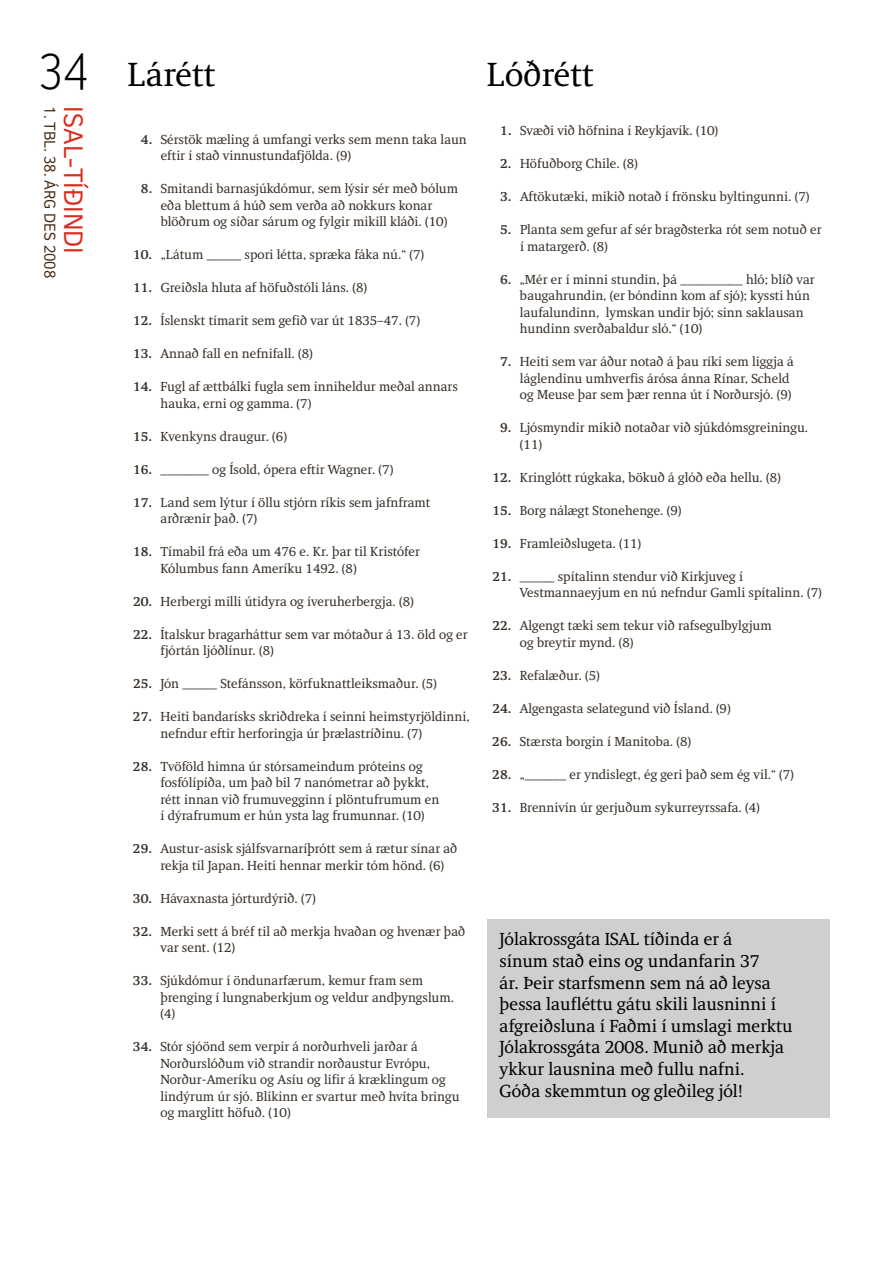
<style>
.page{position:relative;width:893px;height:1263px;background:#fff}
.page>*{position:absolute;margin:0;border:0;box-sizing:border-box;transform-origin:0 0}
.t1{font:34.5px "RT Albanese";color:#000}
.t2{font:25.5px "RT Vickerman";color:#da2d22}
.t3{font:18px/21.6px "RT Albanese";color:#000}
.t4{font:15px "RT Vickerman";color:#442810}
.t5{font:13.5px/16.5px "RT Albanese";color:#372f27}
.s1{font-family:"RT Vickerman";font-weight:300;font-size:48px}
.s2{font-weight:700}
</style>
<div class="page">
<div style="left:487px;top:919px;width:342px;height:198px;background:#d0cfcf"></div>
<h1 class="t1" style="left:39px;top:55px;width:178px"><span class="s1">34</span> Lárétt</h1>
<p class="t4" style="left:59px;top:106px;width:174px;rotate:90deg">1. TBL. 38. ÁRG DES 2008</p>
<h2 class="t2" style="left:89px;top:106px;width:149px;rotate:90deg">ISAL-TÍÐINDI</h2>
<p class="t5" style="left:161px;top:131px;width:308px;text-indent:-20px"><span class="s2">4.</span> Sérstök mæling á umfangi verks sem menn taka laun eftir í stað vinnustundafjölda. (9)</p>
<p class="t5" style="left:161px;top:180px;width:299px;text-indent:-20px"><span class="s2">8.</span> Smitandi barnasjúkdómur, sem lýsir sér með bólum eða blettum á húð sem verða að nokkurs konar blöðrum og síðar sárum og fylgir mikill kláði. (10)</p>
<p class="t5" style="left:133px;top:246px;width:292px"><span class="s2">10.</span> „Látum _____ spori létta, spræka fáka nú.“ (7)</p>
<p class="t5" style="left:133px;top:279px;width:236px"><span class="s2">11.</span> Greiðsla hluta af höfuðstóli láns. (8)</p>
<p class="t5" style="left:133px;top:312px;width:288px"><span class="s2">12.</span> Íslenskt tímarit sem gefið var út 1835–47. (7)</p>
<p class="t5" style="left:133px;top:345px;width:181px"><span class="s2">13.</span> Annað fall en nefnifall. (8)</p>
<p class="t5" style="left:161px;top:378px;width:299px;text-indent:-28px"><span class="s2">14.</span> Fugl af ættbálki fugla sem inniheldur meðal annars hauka, erni og gamma. (7)</p>
<p class="t5" style="left:133px;top:428px;width:155px"><span class="s2">15.</span> Kvenkyns draugur. (6)</p>
<p class="t5" style="left:133px;top:461px;width:262px"><span class="s2">16.</span> _______ og Ísold, ópera eftir Wagner. (7)</p>
<p class="t5" style="left:161px;top:494px;width:271px;text-indent:-28px"><span class="s2">17.</span> Land sem lýtur í öllu stjórn ríkis sem jafnframt arðrænir það. (7)</p>
<p class="t5" style="left:161px;top:543px;width:261px;text-indent:-28px"><span class="s2">18.</span> Tímabil frá eða um 476 e. Kr. þar til Kristófer<br>Kólumbus fann Ameríku 1492. (8)</p>
<p class="t5" style="left:133px;top:593px;width:282px"><span class="s2">20.</span> Herbergi milli útidyra og íveruherbergja. (8)</p>
<p class="t5" style="left:161px;top:626px;width:309px;text-indent:-28px"><span class="s2">22.</span> Ítalskur bragarháttur sem var mótaður á 13. öld og er fjórtán ljóðlínur. (8)</p>
<p class="t5" style="left:133px;top:675px;width:305px"><span class="s2">25.</span> Jón _____ Stefánsson, körfuknattleiksmaður. (5)</p>
<p class="t5" style="left:161px;top:708px;width:311px;text-indent:-28px"><span class="s2">27.</span> Heiti bandarísks skriðdreka í seinni heimstyrjöldinni, nefndur eftir herforingja úr þrælastríðinu. (7)</p>
<p class="t5" style="left:160px;top:758px;width:280px;text-indent:-28px"><span class="s2">28.</span> Tvöföld himna úr stórsameindum próteins og fosfólípíða, um það bil 7 nanómetrar að þykkt, rétt innan við frumuvegginn í plöntufrumum en í dýrafrumum er hún ysta lag frumunnar. (10)</p>
<p class="t5" style="left:160px;top:840px;width:298px;text-indent:-28px"><span class="s2">29.</span> Austur-asísk sjálfsvarnaríþrótt sem á rætur sínar að rekja til Japan. Heiti hennar merkir tóm hönd. (6)</p>
<p class="t5" style="left:133px;top:890px;width:184px"><span class="s2">30.</span> Hávaxnasta jórturdýrið. (7)</p>
<p class="t5" style="left:160px;top:923px;width:306px;text-indent:-28px"><span class="s2">32.</span> Merki sett á bréf til að merkja hvaðan og hvenær það var sent. (12)</p>
<p class="t5" style="left:160px;top:972px;width:295px;text-indent:-28px"><span class="s2">33.</span> Sjúkdómur í öndunarfærum, kemur fram sem þrenging í lungnaberkjum og veldur andþyngslum. (4)</p>
<p class="t5" style="left:160px;top:1038px;width:301px;text-indent:-28px"><span class="s2">34.</span> Stór sjóönd sem verpir á norðurhveli jarðar á Norðurslóðum við strandir norðaustur Evrópu, Norður-Ameríku og Asíu og lifir á kræklingum og lindýrum úr sjó. Blikinn er svartur með hvíta bringu og marglitt höfuð. (10)</p>
<h1 class="t1" style="left:487px;top:55px;width:109px">Lóðrétt</h1>
<p class="t5" style="left:500px;top:123px;width:219px"><span class="s2">1.</span> Svæði við höfnina í Reykjavík. (10)</p>
<p class="t5" style="left:500px;top:156px;width:139px"><span class="s2">2.</span> Höfuðborg Chile. (8)</p>
<p class="t5" style="left:500px;top:189px;width:311px"><span class="s2">3.</span> Aftökutæki, mikið notað í frönsku byltingunni. (7)</p>
<p class="t5" style="left:520px;top:222px;width:303px;text-indent:-20px"><span class="s2">5.</span> Planta sem gefur af sér bragðsterka rót sem notuð er í matargerð. (8)</p>
<p class="t5" style="left:520px;top:271px;width:296px;text-indent:-20px"><span class="s2">6.</span> „Mér er í minni stundin, þá _________ hló; blíð var baugahrundin, (er bóndinn kom af sjó); kyssti hún laufalundinn, lymskan undir bjó; sinn saklausan hundinn sverðabaldur sló.“ (10)</p>
<p class="t5" style="left:520px;top:354px;width:275px;text-indent:-20px"><span class="s2">7.</span> Heiti sem var áður notað á þau ríki sem liggja á láglendinu umhverfis árósa ánna Rínar, Scheld og Meuse þar sem þær renna út í Norðursjó. (9)</p>
<p class="t5" style="left:520px;top:420px;width:290px;text-indent:-20px"><span class="s2">9.</span> Ljósmyndir mikið notaðar við sjúkdómsgreiningu. (11)</p>
<p class="t5" style="left:492px;top:469px;width:290px"><span class="s2">12.</span> Kringlótt rúgkaka, bökuð á glóð eða hellu. (8)</p>
<p class="t5" style="left:492px;top:502px;width:191px"><span class="s2">15.</span> Borg nálægt Stonehenge. (9)</p>
<p class="t5" style="left:492px;top:535px;width:150px"><span class="s2">19.</span> Framleiðslugeta. (11)</p>
<p class="t5" style="left:520px;top:568px;width:303px;text-indent:-28px"><span class="s2">21.</span> _____ spítalinn stendur við Kirkjuveg í<br>Vestmannaeyjum en nú nefndur Gamli spítalinn. (7)</p>
<p class="t5" style="left:520px;top:618px;width:253px;text-indent:-28px"><span class="s2">22.</span> Algengt tæki sem tekur við rafsegulbylgjum og breytir mynd. (8)</p>
<p class="t5" style="left:492px;top:667px;width:109px"><span class="s2">23.</span> Refalæður. (5)</p>
<p class="t5" style="left:492px;top:700px;width:240px"><span class="s2">24.</span> Algengasta selategund við Ísland. (9)</p>
<p class="t5" style="left:492px;top:733px;width:200px"><span class="s2">26.</span> Stærsta borgin í Manitoba. (8)</p>
<p class="t5" style="left:492px;top:766px;width:303px"><span class="s2">28.</span> „______ er yndislegt, ég geri það sem ég vil.“ (7)</p>
<p class="t5" style="left:492px;top:799px;width:269px"><span class="s2">31.</span> Brennivín úr gerjuðum sykurreyrssafa. (4)</p>
<p class="t3" style="left:500px;top:929px;width:294px">Jólakrossgáta ISAL tíðinda er á<br>sínum stað eins og undanfarin 37<br>ár. Þeir starfsmenn sem ná að leysa þessa laufléttu gátu skili lausninni í afgreiðsluna í Faðmi í umslagi merktu Jólakrossgáta 2008. Munið að merkja ykkur lausnina með fullu nafni.<br>Góða skemmtun og gleðileg jól!</p>
</div>
